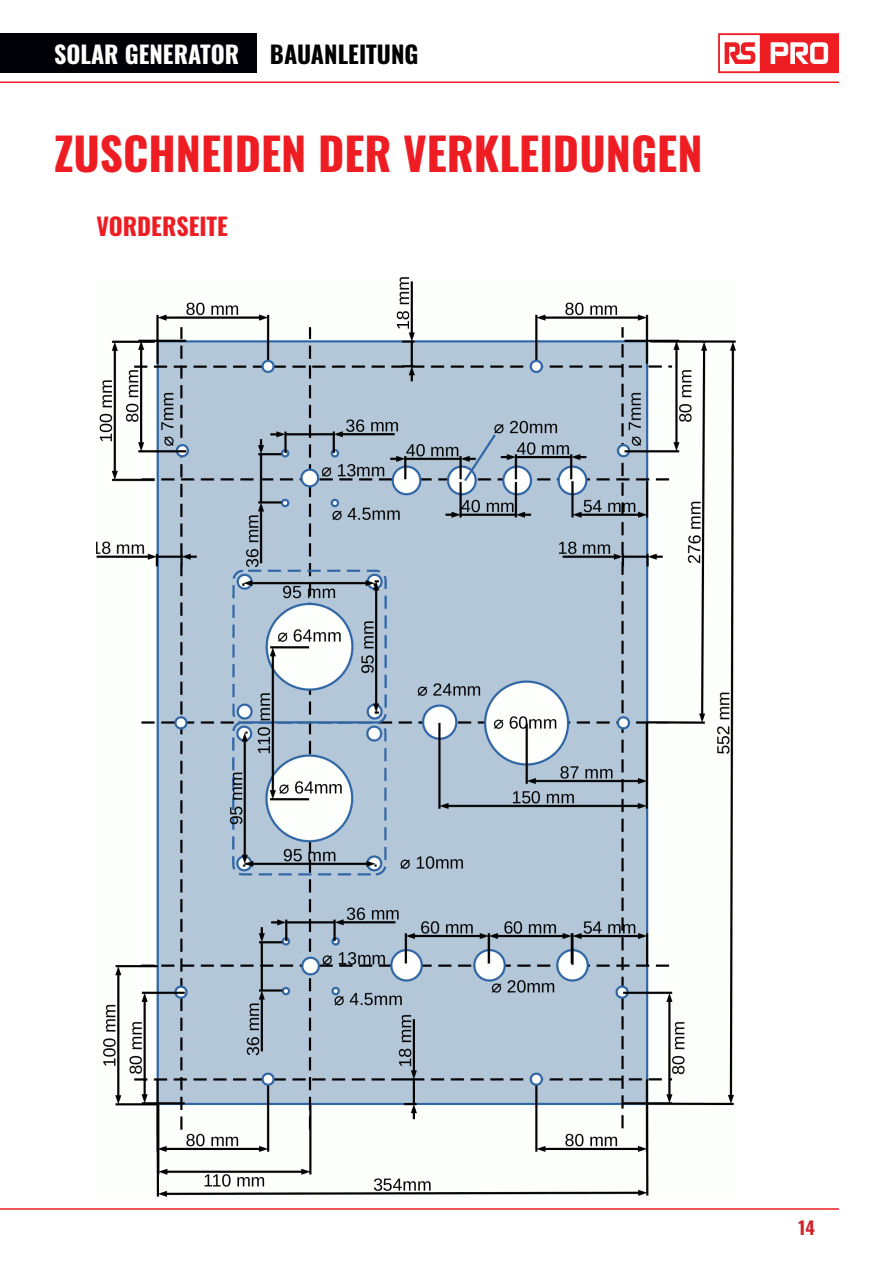
<style>
.page{position:relative;width:893px;height:1263px;background:#fff}
.page>*{position:absolute;margin:0;border:0;box-sizing:border-box;transform-origin:0 0}
.Category_H1{font:700 45px "Oswald";color:#ee1d23}
.t1{font:700 24px "Oswald";color:#fff}
.t2{font:700 24px "Oswald";color:#000}
.Category_H1-2{font:700 24px "Oswald";color:#ee1d23}
.t3{font:700 18px "Oswald";color:#d1232a}
</style>
<div class="page">
<svg style="left:718px;top:33px;width:121px;height:40px"></svg>
<div style="left:0;top:33px;width:257px;height:40px;background:#000007"></div>
<hr style="left:0;top:81px;width:839px;height:2px;background:#ee1d23">
<hr style="left:0;top:1208px;width:839px;height:2px;background:#ee1d23">
<img style="left:96px;top:277px;width:639px;height:919px">
<p class="t1" style="left:54px;top:42px;width:187px">SOLAR GENERATOR</p>
<p class="t2" style="left:270px;top:42px;width:150px">BAUANLEITUNG</p>
<p class="Category_H1" style="left:54px;top:130px;width:650px">ZUSCHNEIDEN DER VERKLEIDUNGEN</p>
<p class="Category_H1-2" style="left:96px;top:214px;width:133px">VORDERSEITE</p>
<p class="t3" style="left:798px;top:1218px;width:18px">14</p>
</div>
